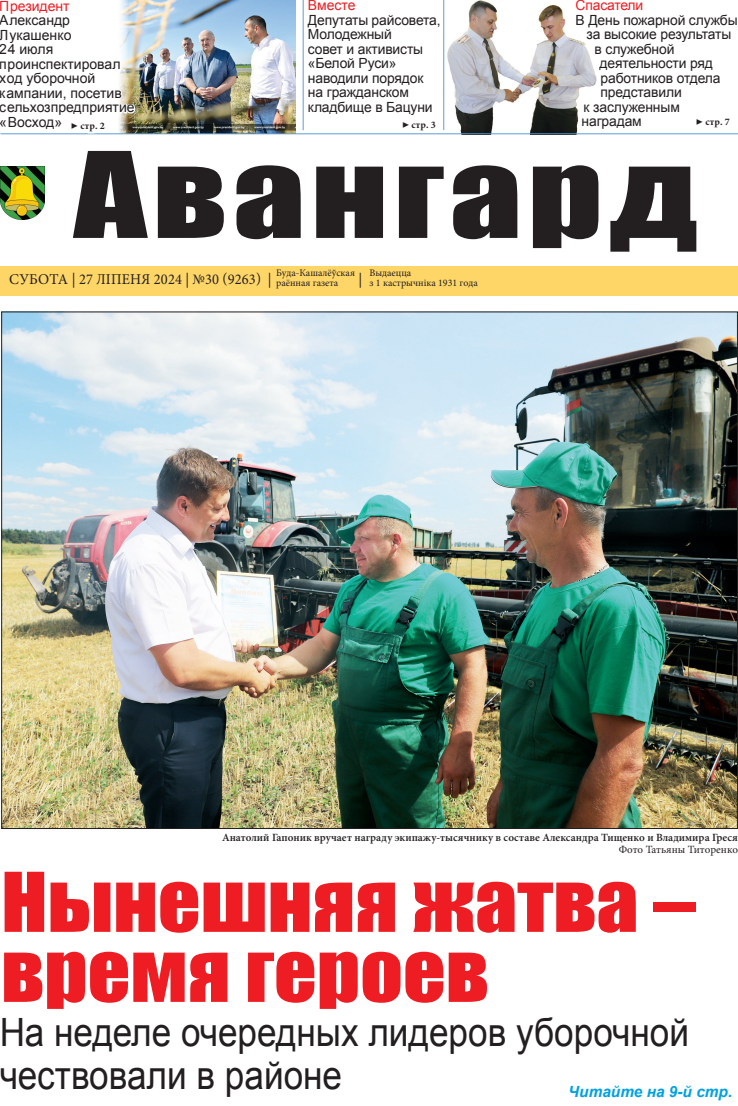
<style>
.page{position:relative;width:738px;height:1106px;background:#fff}
.page>*{position:absolute;margin:0;border:0;box-sizing:border-box;transform-origin:0 0}
.t1{font:110px "Impact";letter-spacing:.04em;color:#231f20;scale:1.31 1}
.t2{font:76px/70px "Impact";color:#ee1d23;scale:1.1 1}
.t3{font:39px/43px "Arial";color:#231f20;scale:.9 1}
.t4{font:italic 700 15.4px "Arial";color:#00a1e3}
.t5{font:15px "Minion Pro";letter-spacing:.01em;color:#231f20}
.t6{font:14px/14.5px "Arial";letter-spacing:-.01em;color:#231f20}
.t7{font:14px "Arial";letter-spacing:-.01em;color:#ee1d23}
.t8{font:600 11px "Minion Pro";color:#231f20}
.t9{font:11px "Minion Pro";color:#231f20}
.t10{font:10px/10px "Minion Pro";color:#231f20}
.t11{font:700 10px "Minion Pro";letter-spacing:.02em;color:#231f20}
.s1{font-size:12px}
</style>
<div class="page">
<img style="left:136px;top:0;width:159px;height:134px">
<img style="left:447px;top:1px;width:150px;height:133px">
<hr style="left:443px;top:0;width:1px;height:130px;background:#5f9dd4">
<hr style="left:0;top:134px;width:737px;height:1px;background:#5f9dd4">
<div style="left:0;top:266px;width:737px;height:29px;background:#fed667"></div>
<img style="left:0;top:167px;width:45px;height:52px">
<svg style="left:573px;top:1px;width:24px;height:15px"></svg>
<svg style="left:397px;top:133px;width:43px;height:1px"></svg>
<hr style="left:303px;top:0;width:1px;height:130px;background:#5f9dd4">
<svg style="left:0;top:0;width:136px;height:135px"></svg>
<img style="left:4px;top:314px;width:731px;height:512px">
<p class="t7" style="left:0;top:-3px;width:71px">Президент</p>
<p class="t6" style="left:0;top:13px;width:136px">Александр<br>Лукашенко<br>24 июля проинспектировал ход уборочной кампании, посетив сельхозпредприятие «Восход» <sub>▶</sub> <sub>стр.</sub> <sub>2</sub></p>
<p class="t7" style="left:308px;top:-4px;width:49px">Вместе</p>
<p class="t6" style="left:308px;top:13px;width:134px">Депутаты райсовета,<br>Молодежный<br>совет и активисты «Белой Руси» наводили порядок на гражданском кладбище в Бацуни</p>
<p class="t7" style="left:575px;top:-4px;width:69px">Спасатели</p>
<p class="t6" style="left:575px;top:13px;width:163px">В День пожарной службы</p>
<p class="t6" style="left:586px;top:27px;width:146px">за высокие результаты</p>
<p class="t6" style="left:594px;top:42px;width:81px">в служебной</p>
<p class="t6" style="left:599px;top:56px;width:115px">деятельности ряд</p>
<p class="t6" style="left:600px;top:71px;width:121px">работников отдела</p>
<p class="t6" style="left:600px;top:85px;width:83px">представили</p>
<p class="t6" style="left:583px;top:100px;width:98px">к заслуженным</p>
<p class="t11" style="left:401px;top:117px;width:35px"><span class="s1">▶</span> стр. 3</p>
<p class="t6" style="left:581px;top:114px;width:62px">наградам</p>
<p class="t11" style="left:695px;top:115px;width:35px"><span class="s1">▶</span> стр. 7</p>
<h1 class="t1" style="left:74px;top:109px;width:478px">Авангард</h1>
<p class="t10" style="left:276px;top:268px;width:80px">Буда-Кашалёўская раённая газета</p>
<p class="t5" style="left:9px;top:269px;width:264px">СУБОТА | 27 ЛІПЕНЯ 2024 | №30 (9263) |</p>
<p class="t5" style="left:358px;top:269px;width:5px">|</p>
<p class="t10" style="left:369px;top:268px;width:110px">Выдаецца<br>з 1 кастрычніка 1931 года</p>
<p class="t8" style="left:222px;top:830px;width:517px">Анатолий Гапоник вручает награду экипажу-тысячнику в составе Александра Тищенко и Владимира Греся</p>
<p class="t9" style="left:618px;top:842px;width:121px">Фото Татьяны Титоренко</p>
<h2 class="t2" style="left:1px;top:865px;width:632px">Нынешняя жатва – время героев</h2>
<h3 class="t3" style="left:-1px;top:1010px;width:767px">На неделе очередных лидеров уборочной чествовали в районе</h3>
<p class="t4" style="left:568px;top:1081px;width:165px">Читайте на 9-й стр.</p>
</div>
